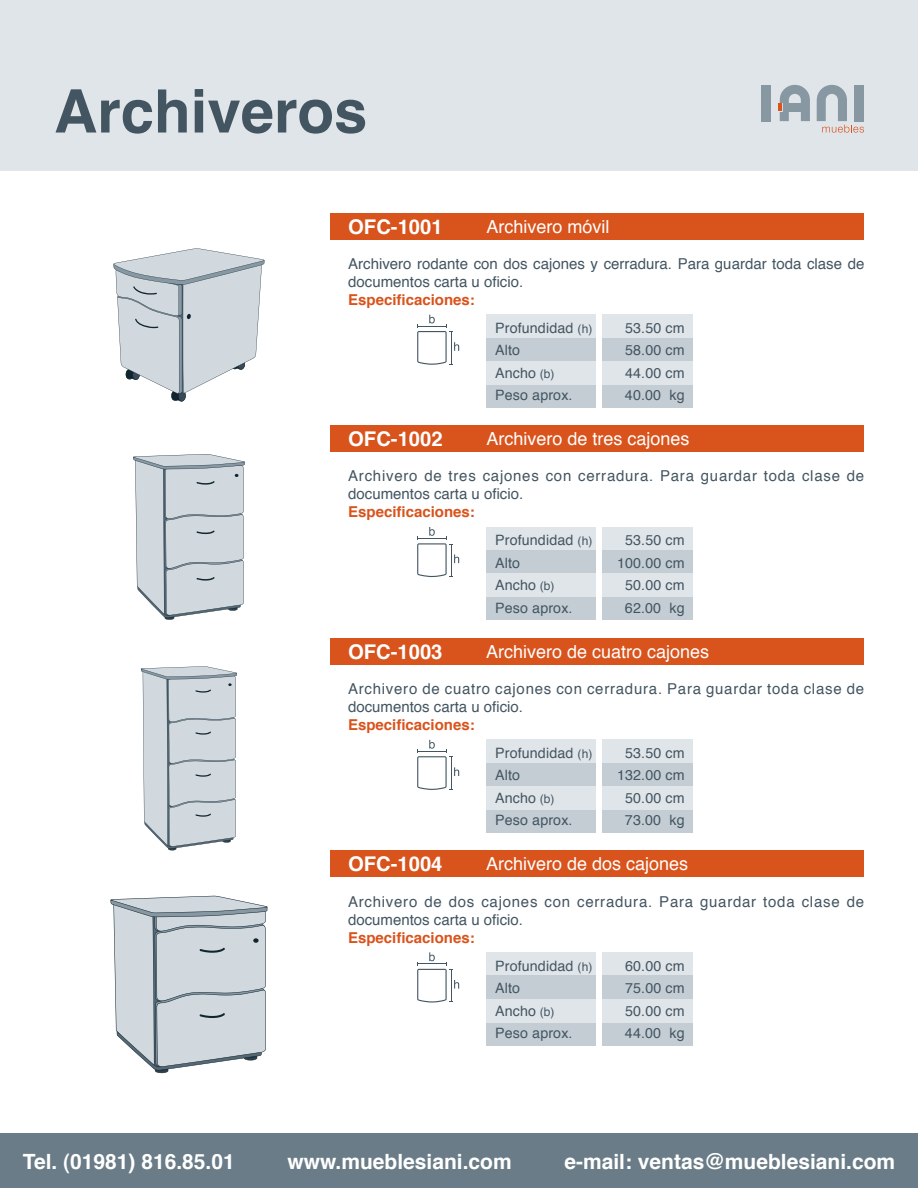
<style>
.page{position:relative;width:918px;height:1188px;background:#fff}
.page>*{position:absolute;margin:0;border:0;box-sizing:border-box;transform-origin:0 0}
.t1{font:700 60px "Helvetica";color:#435561}
.t2{font:700 21px "Helvetica";color:#fff}
.t3{font:700 20.25px "Helvetica";color:#fff}
.t4{font:18px "Helvetica";color:#fff}
.t5{font:15px/18px "Helvetica";letter-spacing:.05em;color:#435561}
.t6{font:15px/18px "Helvetica";color:#435561}
.t7{font:700 15px "Helvetica";color:#d9531c}
.t8{font:14.25px/22.5px "Helvetica";letter-spacing:.01em;color:#435561}
.s1{font-size:12px}
</style>
<div class="page">
<div style="left:0;top:0;width:918px;height:170px;background:#e0e5e9"></div>
<div style="left:330px;top:213px;width:534px;height:27px;background:#d9531c"></div>
<div style="left:330px;top:638px;width:534px;height:27px;background:#d9531c"></div>
<div style="left:330px;top:425px;width:534px;height:27px;background:#d9531c"></div>
<div style="left:330px;top:850px;width:534px;height:27px;background:#d9531c"></div>
<div style="left:0;top:1134px;width:918px;height:54px;background:#697c87"></div>
<div style="left:761px;top:92px;width:9px;height:29px;background:#8798a3"></div>
<div style="left:761px;top:85px;width:9px;height:6px;background:#8798a3"></div>
<svg style="left:779px;top:85px;width:31px;height:36px"></svg>
<svg style="left:817px;top:85px;width:47px;height:48px"></svg>
<svg style="left:113px;top:248px;width:151px;height:153px"></svg>
<svg style="left:133px;top:454px;width:112px;height:166px;background:#cad2d8"></svg>
<svg style="left:110px;top:896px;width:158px;height:177px;background:#c9d1d7"></svg>
<svg style="left:141px;top:666px;width:96px;height:184px;background:#ccd4d9"></svg>
<div style="left:486px;top:740px;width:207px;height:23px;background:#e0e5e9"></div>
<div style="left:486px;top:315px;width:207px;height:23px;background:#e0e5e9"></div>
<div style="left:486px;top:952px;width:207px;height:24px;background:#e0e5e9"></div>
<div style="left:486px;top:527px;width:207px;height:23px;background:#e0e5e9"></div>
<div style="left:486px;top:763px;width:207px;height:23px;background:#c4cdd4"></div>
<div style="left:486px;top:338px;width:207px;height:23px;background:#c4cdd4"></div>
<div style="left:486px;top:976px;width:207px;height:23px;background:#c4cdd4"></div>
<div style="left:486px;top:550px;width:207px;height:24px;background:#c4cdd4"></div>
<div style="left:486px;top:810px;width:207px;height:23px;background:#c4cdd4"></div>
<div style="left:486px;top:384px;width:207px;height:24px;background:#c4cdd4"></div>
<div style="left:486px;top:1022px;width:207px;height:24px;background:#c4cdd4"></div>
<div style="left:486px;top:597px;width:207px;height:23px;background:#c4cdd4"></div>
<div style="left:486px;top:786px;width:207px;height:24px;background:#e0e5e9"></div>
<div style="left:486px;top:361px;width:207px;height:23px;background:#e0e5e9"></div>
<div style="left:486px;top:999px;width:207px;height:23px;background:#e0e5e9"></div>
<div style="left:486px;top:574px;width:207px;height:23px;background:#e0e5e9"></div>
<div style="left:596px;top:736px;width:6px;height:105px;background:#fff"></div>
<div style="left:596px;top:310px;width:6px;height:106px;background:#fff"></div>
<div style="left:596px;top:948px;width:6px;height:105px;background:#fff"></div>
<div style="left:596px;top:523px;width:6px;height:105px;background:#fff"></div>
<svg style="left:417px;top:315px;width:42px;height:50px"></svg>
<svg style="left:417px;top:527px;width:42px;height:50px"></svg>
<svg style="left:417px;top:740px;width:42px;height:50px"></svg>
<svg style="left:417px;top:952px;width:42px;height:51px"></svg>
<h1 class="t1" style="left:54px;top:63px;width:315px">Archiveros</h1>
<h3 class="t3" style="left:348px;top:210px;width:96px">OFC-1001</h3>
<p class="t4" style="left:486px;top:213px;width:125px">Archivero móvil</p>
<p class="t6" style="left:348px;top:255px;width:518px">Archivero rodante con dos cajones y cerradura. Para guardar toda clase de documentos carta u oficio.</p>
<p class="t7" style="left:348px;top:287px;width:128px">Especificaciones:</p>
<h3 class="t3" style="left:348px;top:423px;width:96px">OFC-1002</h3>
<p class="t8" style="left:495px;top:317px;width:99px">Profundidad <span class="s1">(h)<br></span>Alto<br>Ancho <span class="s1">(b)<br></span>Peso aprox.</p>
<p class="t8" style="left:625px;top:317px;width:61px;text-align:justify">53.50 cm 58.00 cm 44.00 cm 40.00 kg</p>
<p class="t4" style="left:486px;top:425px;width:205px">Archivero de tres cajones</p>
<p class="t5" style="left:348px;top:468px;width:518px">Archivero de tres cajones con cerradura. Para guardar toda clase de documentos carta u oficio.</p>
<p class="t7" style="left:348px;top:500px;width:128px">Especificaciones:</p>
<p class="t8" style="left:495px;top:529px;width:99px">Profundidad <span class="s1">(h)<br></span>Alto<br>Ancho <span class="s1">(b)<br></span>Peso aprox.</p>
<p class="t8" style="left:617px;top:529px;width:69px;text-align:center">53.50 cm<br>100.00 cm<br>50.00 cm<br>62.00 kg</p>
<h3 class="t3" style="left:348px;top:635px;width:96px">OFC-1003</h3>
<p class="t4" style="left:486px;top:638px;width:225px">Archivero de cuatro cajones</p>
<p class="t5" style="left:348px;top:680px;width:518px">Archivero de cuatro cajones con cerradura. Para guardar toda clase de documentos carta u oficio.</p>
<p class="t7" style="left:348px;top:713px;width:128px">Especificaciones:</p>
<h3 class="t3" style="left:348px;top:848px;width:96px">OFC-1004</h3>
<p class="t8" style="left:495px;top:742px;width:99px">Profundidad <span class="s1">(h)<br></span>Alto<br>Ancho <span class="s1">(b)<br></span>Peso aprox.</p>
<p class="t8" style="left:617px;top:742px;width:69px;text-align:center">53.50 cm<br>132.00 cm<br>50.00 cm<br>73.00 kg</p>
<p class="t4" style="left:486px;top:850px;width:204px">Archivero de dos cajones</p>
<p class="t5" style="left:348px;top:893px;width:518px">Archivero de dos cajones con cerradura. Para guardar toda clase de documentos carta u oficio.</p>
<p class="t7" style="left:348px;top:925px;width:128px">Especificaciones:</p>
<p class="t8" style="left:495px;top:955px;width:99px">Profundidad <span class="s1">(h)<br></span>Alto<br>Ancho <span class="s1">(b)<br></span>Peso aprox.</p>
<p class="t8" style="left:625px;top:955px;width:61px;text-align:justify">60.00 cm 75.00 cm 50.00 cm 44.00 kg</p>
<h2 class="t2" style="left:23px;top:1145px;width:214px">Tel. (01981) 816.85.01</h2>
<h2 class="t2" style="left:287px;top:1145px;width:226px">www.mueblesiani.com</h2>
<h2 class="t2" style="left:564px;top:1145px;width:332px">e-mail: ventas@mueblesiani.com</h2>
</div>
